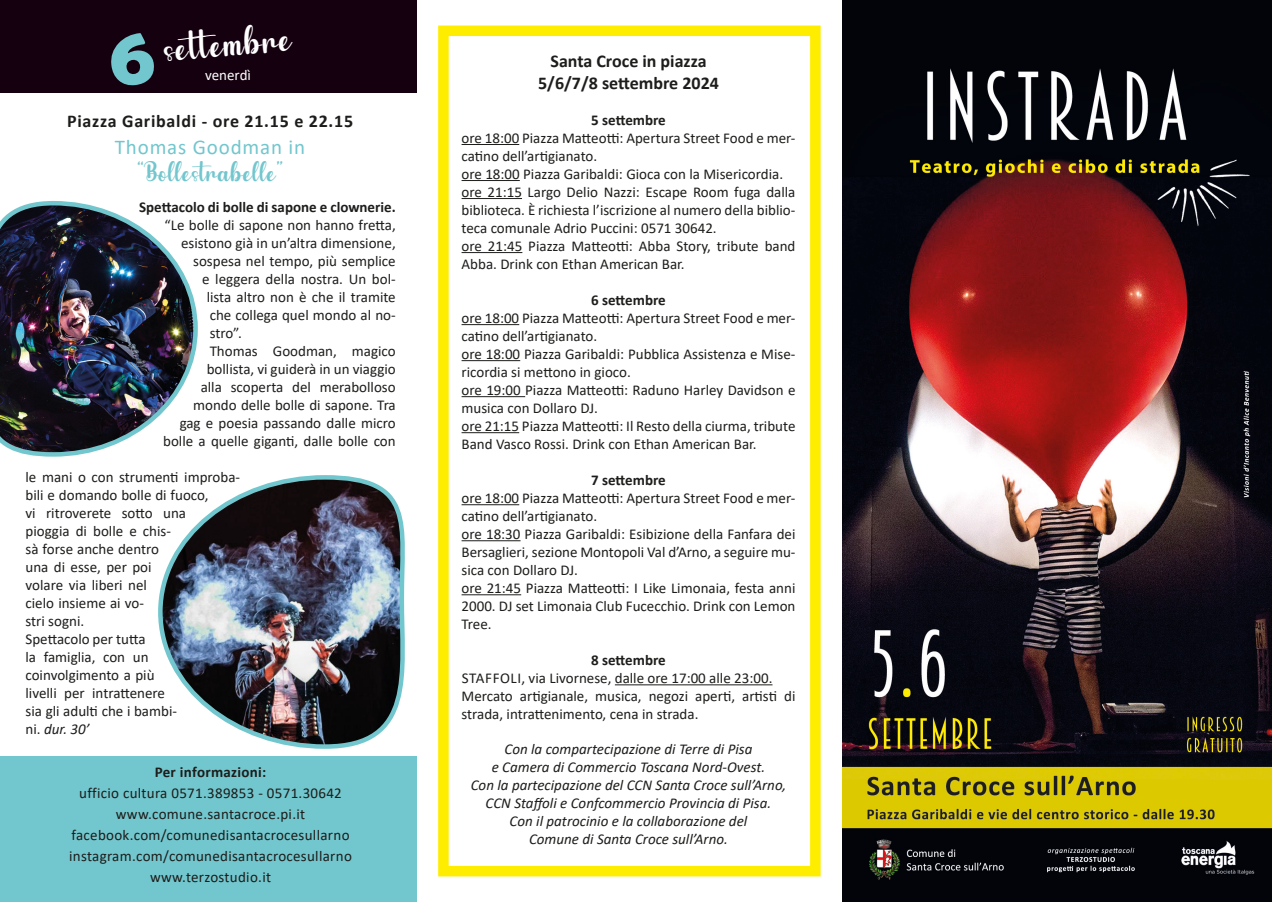
<style>
.page{position:relative;width:1272px;height:902px;background:#fff}
.page>*{position:absolute;margin:0;border:0;box-sizing:border-box;transform-origin:0 0}
.t1{font:30px "Chocolate";color:#fff}
.t2{font:21px "Chocolate";letter-spacing:.04em;color:#72c6cd}
.t3{font:21px "Calibri";letter-spacing:.04em;color:#72c6cd}
.t4{font:700 18px/21.6px "Calibri";color:#1d1d1b;text-align:center}
.t5{font:700 18px "Calibri";letter-spacing:.04em;color:#1d1d1b}
.t6{font:15px/18px "Calibri";color:#1d1d1b}
.t7{font:italic 15px/18px "Calibri";color:#1d1d1b;text-align:center}
.t8{font:15px/21px "Calibri";letter-spacing:.02em;color:#1d1d1b;text-align:center}
.t9{font:700 15px "Calibri";color:#1d1d1b}
.t10{font:700 15px "Calibri";letter-spacing:.02em;color:#1d1d1b}
.t11{font:15px "Calibri";color:#fff}
.s1{font-style:italic}
</style>
<div class="page">
<div style="left:0;top:0;width:417px;height:92px;background:#15000f"></div>
<img style="left:842px;top:0;width:429px;height:901px">
<img style="left:0;top:201px;width:198px;height:256px">
<img style="left:158px;top:475px;width:247px;height:274px">
<div style="left:438px;top:26px;width:382px;height:850px;border:10px solid #ffed00"></div>
<div style="left:0;top:756px;width:417px;height:145px;background:#72c6cd"></div>
<hr style="left:461px;top:144px;width:58px;height:1px;background:#1d1d1b">
<hr style="left:461px;top:180px;width:59px;height:1px;background:#1d1d1b">
<hr style="left:461px;top:198px;width:61px;height:1px;background:#1d1d1b">
<hr style="left:461px;top:252px;width:61px;height:1px;background:#1d1d1b">
<hr style="left:461px;top:324px;width:58px;height:1px;background:#1d1d1b">
<hr style="left:461px;top:360px;width:59px;height:1px;background:#1d1d1b">
<hr style="left:461px;top:396px;width:64px;height:1px;background:#1d1d1b">
<hr style="left:461px;top:432px;width:58px;height:1px;background:#1d1d1b">
<hr style="left:461px;top:504px;width:58px;height:1px;background:#1d1d1b">
<hr style="left:461px;top:540px;width:59px;height:1px;background:#1d1d1b">
<hr style="left:461px;top:594px;width:60px;height:1px;background:#1d1d1b">
<hr style="left:615px;top:684px;width:157px;height:1px;background:#1d1d1b">
<h1 class="t1" style="left:162px;top:34px;width:129px;rotate:-5deg">settembre</h1>
<p class="t11" style="left:205px;top:64px;width:47px">venerdì</p>
<p class="t5" style="left:67px;top:108px;width:287px">Piazza Garibaldi - ore 21.15 e 22.15</p>
<h2 class="t3" style="left:115px;top:132px;width:192px">Thomas Goodman in</h2>
<h2 class="t2" style="left:137px;top:161px;width:148px">“Bollestrabelle”</h2>
<p class="t9" style="left:139px;top:196px;width:258px">Spettacolo di bolle di sapone e clownerie.</p>
<p class="t6" style="left:165px;top:216px;width:233px">“Le bolle di sapone non hanno fretta,</p>
<p class="t6" style="left:181px;top:234px;width:216px">esistono già in un’altra dimensione,</p>
<p class="t6" style="left:193px;top:252px;width:204px">sospesa nel tempo, più semplice</p>
<p class="t6" style="left:202px;top:270px;width:195px">e leggera della nostra. Un bol-</p>
<p class="t6" style="left:207px;top:288px;width:191px">lista altro non è che il tramite</p>
<p class="t6" style="left:210px;top:306px;width:187px">che collega quel mondo al no-</p>
<p class="t6" style="left:210px;top:324px;width:34px">stro”.</p>
<p class="t6" style="left:210px;top:342px;width:187px">Thomas Goodman, magico</p>
<p class="t6" style="left:207px;top:360px;width:190px">bollista, vi guiderà in un viaggio</p>
<p class="t6" style="left:201px;top:378px;width:196px">alla scoperta del merabolloso</p>
<p class="t6" style="left:193px;top:396px;width:204px">mondo delle bolle di sapone. Tra</p>
<p class="t6" style="left:180px;top:414px;width:217px">gag e poesia passando dalle micro</p>
<p class="t6" style="left:163px;top:432px;width:234px">bolle a quelle giganti, dalle bolle con</p>
<p class="t6" style="left:26px;top:467px;width:216px">le mani o con strumenti improba&shy;bili e domando bolle di fuoco,<br>vi ritroverete sotto una<br>pioggia di bolle e chis-<br>sà forse anche dentro<br>una di esse, per poi<br>volare via liberi nel<br>cielo insieme ai vo-<br>stri sogni.<br>Spettacolo per tutta<br>la famiglia, con un coinvolgimento a più<br>livelli per intrattenere<br>sia gli adulti che i bambi-<br>ni. <span class="s1">dur. 30’</span></p>
<p class="t10" style="left:155px;top:761px;width:113px">Per informazioni:</p>
<p class="t8" style="left:69px;top:782px;width:284px">ufficio cultura 0571.389853 - 0571.30642 www.comune.santacroce.pi.it facebook.com/comunedisantacrocesullarno instagram.com/comunedisantacrocesullarno www.terzostudio.it</p>
<p class="t4" style="left:538px;top:50px;width:182px">Santa Croce in piazza<br>5/6/7/8 settembre 2024</p>
<p class="t9" style="left:591px;top:109px;width:76px">5 settembre</p>
<p class="t6" style="left:461px;top:128px;width:335px">ore 18:00 Piazza Matteotti: Apertura Street Food e mer&shy;catino dell’artigianato.<br>ore 18:00 Piazza Garibaldi: Gioca con la Misericordia. ore 21:15 Largo Delio Nazzi: Escape Room fuga dalla biblioteca. È richiesta l’iscrizione al numero della biblio&shy;teca comunale Adrio Puccini: 0571 30642.<br>ore 21:45 Piazza Matteotti: Abba Story, tribute band Abba. Drink con Ethan American Bar.</p>
<p class="t9" style="left:591px;top:289px;width:76px">6 settembre</p>
<p class="t6" style="left:461px;top:308px;width:335px">ore 18:00 Piazza Matteotti: Apertura Street Food e mer&shy;catino dell’artigianato.<br>ore 18:00 Piazza Garibaldi: Pubblica Assistenza e Mise&shy;ricordia si mettono in gioco.<br>ore 19:00 Piazza Matteotti: Raduno Harley Davidson e musica con Dollaro DJ.<br>ore 21:15 Piazza Matteotti: Il Resto della ciurma, tribute Band Vasco Rossi. Drink con Ethan American Bar.</p>
<p class="t9" style="left:591px;top:469px;width:76px">7 settembre</p>
<p class="t6" style="left:461px;top:488px;width:335px">ore 18:00 Piazza Matteotti: Apertura Street Food e mer&shy;catino dell’artigianato.<br>ore 18:30 Piazza Garibaldi: Esibizione della Fanfara dei Bersaglieri, sezione Montopoli Val d’Arno, a seguire mu&shy;sica con Dollaro DJ.<br>ore 21:45 Piazza Matteotti: I Like Limonaia, festa anni 2000. DJ set Limonaia Club Fucecchio. Drink con Lemon Tree.</p>
<p class="t9" style="left:591px;top:649px;width:76px">8 settembre</p>
<p class="t6" style="left:461px;top:668px;width:335px">STAFFOLI, via Livornese, dalle ore 17:00 alle 23:00.<br>Mercato artigianale, musica, negozi aperti, artisti di strada, intrattenimento, cena in strada.</p>
<p class="t7" style="left:471px;top:739px;width:317px">Con la compartecipazione di Terre di Pisa<br>e Camera di Commercio Toscana Nord-Ovest.<br>Con la partecipazione del CCN Santa Croce sull’Arno, CCN Staffoli e Confcommercio Provincia di Pisa.<br>Con il patrocinio e la collaborazione del<br>Comune di Santa Croce sull’Arno.</p>
</div>
